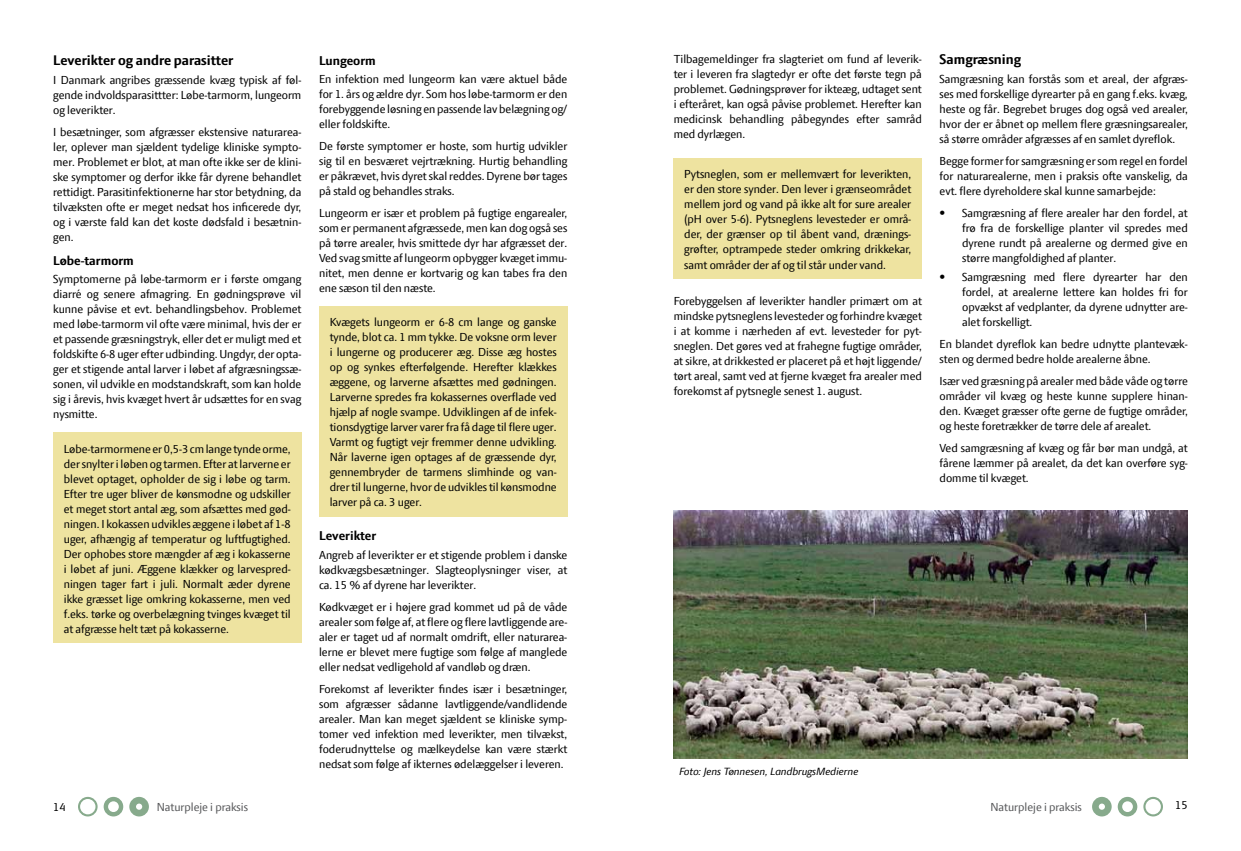
<style>
.page{position:relative;width:1241px;height:851px;background:#fff}
.page>*{position:absolute;margin:0;border:0;box-sizing:border-box;transform-origin:0 0}
.t1{font:700 15px "LF Press Sans";color:#000}
.t2{font:700 13.75px "LF Press Sans";color:#000}
.t3{font:12.5px/15px "LF Press Sans";color:#000;text-align:justify}
.t4{font:12.5px "LF Press Sans";color:#58595b}
.t5{font:italic 11.25px "LF Press Sans";color:#000}
</style>
<div class="page">
<svg style="left:78px;top:796px;width:20px;height:20px"></svg>
<svg style="left:129px;top:796px;width:20px;height:20px"></svg>
<svg style="left:104px;top:796px;width:19px;height:20px"></svg>
<svg style="left:1143px;top:796px;width:19px;height:20px"></svg>
<svg style="left:1092px;top:796px;width:19px;height:20px"></svg>
<svg style="left:1117px;top:796px;width:20px;height:20px"></svg>
<div style="left:53px;top:432px;width:248px;height:211px;background:#eee3a0"></div>
<div style="left:319px;top:306px;width:248px;height:210px;background:#eee3a0"></div>
<div style="left:673px;top:158px;width:248px;height:121px;background:#eee3a0"></div>
<img style="left:673px;top:510px;width:514px;height:248px">
<p class="t1" style="left:53px;top:52px;width:182px">Leverikter og andre parasitter</p>
<p class="t3" style="left:53px;top:72px;width:250px">I Danmark angribes græssende kvæg typisk af føl&shy;gende indvoldsparasittter: Løbe-tarmorm, lungeorm og leverikter.</p>
<p class="t3" style="left:53px;top:124px;width:250px">I besætninger, som afgræsser ekstensive naturarea&shy;ler, oplever man sjældent tydelige kliniske sympto&shy;mer. Problemet er blot, at man ofte ikke ser de klini&shy;ske symptomer og derfor ikke får dyrene behandlet rettidigt. Parasitinfektionerne har stor betydning, da tilvæksten ofte er meget nedsat hos inficerede dyr, og i værste fald kan det koste dødsfald i besætnin&shy;gen.</p>
<p class="t2" style="left:53px;top:252px;width:82px">Løbe-tarmorm</p>
<p class="t3" style="left:53px;top:271px;width:250px">Symptomerne på løbe-tarmorm er i første omgang diarré og senere afmagring. En gødningsprøve vil kunne påvise et evt. behandlingsbehov. Problemet med løbe-tarmorm vil ofte være minimal, hvis der er et passende græsningstryk, eller det er muligt med et foldskifte 6-8 uger efter udbinding. Ungdyr, der opta&shy;ger et stigende antal larver i løbet af afgræsningssæ&shy;sonen, vil udvikle en modstandskraft, som kan holde sig i årevis, hvis kvæget hvert år udsættes for en svag nysmitte.</p>
<p class="t3" style="left:64px;top:441px;width:228px">Løbe-tarmormene er 0,5-3 cm lange tynde orme, der snylter i løben og tarmen. Efter at larverne er blevet optaget, opholder de sig i løbe og tarm.<br>Efter tre uger bliver de kønsmodne og udskiller et meget stort antal æg, som afsættes med gød&shy;ningen. I kokassen udvikles æggene i løbet af 1-8 uger, afhængig af temperatur og luftfugtighed.<br>Der ophobes store mængder af æg i kokasserne i løbet af juni. Æggene klækker og larvespred&shy;ningen tager fart i juli. Normalt æder dyrene ikke græsset lige omkring kokasserne, men ved f.eks. tørke og overbelægning tvinges kvæget til at afgræsse helt tæt på kokasserne.</p>
<p class="t2" style="left:319px;top:52px;width:58px">Lungeorm</p>
<p class="t3" style="left:319px;top:71px;width:250px">En infektion med lungeorm kan være aktuel både for 1. års og ældre dyr. Som hos løbe-tarmorm er den forebyggende løsning en passende lav belægning og/ eller foldskifte.</p>
<p class="t3" style="left:319px;top:138px;width:250px">De første symptomer er hoste, som hurtig udvikler sig til en besværet vejrtrækning. Hurtig behandling er påkrævet, hvis dyret skal reddes. Dyrene bør tages på stald og behandles straks.</p>
<p class="t3" style="left:319px;top:205px;width:250px">Lungeorm er især et problem på fugtige engarealer, som er permanent afgræssede, men kan dog også ses på tørre arealer, hvis smittede dyr har afgræsset der.<br>Ved svag smitte af lungeorm opbygger kvæget immu&shy;nitet, men denne er kortvarig og kan tabes fra den ene sæson til den næste.</p>
<p class="t3" style="left:330px;top:314px;width:228px">Kvægets lungeorm er 6-8 cm lange og ganske tynde, blot ca. 1 mm tykke. De voksne orm lever i lungerne og producerer æg. Disse æg hostes op og synkes efterfølgende. Herefter klækkes æggene, og larverne afsættes med gødningen.<br>Larverne spredes fra kokassernes overflade ved hjælp af nogle svampe. Udviklingen af de infek&shy;tionsdygtige larver varer fra få dage til flere uger.<br>Varmt og fugtigt vejr fremmer denne udvikling.<br>Når laverne igen optages af de græssende dyr, gennembryder de tarmens slimhinde og van&shy;drer til lungerne, hvor de udvikles til kønsmodne larver på ca. 3 uger.</p>
<p class="t2" style="left:319px;top:528px;width:59px">Leverikter</p>
<p class="t3" style="left:319px;top:547px;width:250px">Angreb af leverikter er et stigende problem i danske kødkvægsbesætninger. Slagteoplysninger viser, at ca. 15 % af dyrene har leverikter.</p>
<p class="t3" style="left:319px;top:599px;width:250px">Kødkvæget er i højere grad kommet ud på de våde arealer som følge af, at flere og flere lavtliggende are&shy;aler er taget ud af normalt omdrift, eller naturarea&shy;lerne er blevet mere fugtige som følge af manglede eller nedsat vedligehold af vandløb og dræn.</p>
<p class="t3" style="left:319px;top:681px;width:250px">Forekomst af leverikter findes især i besætninger, som afgræsser sådanne lavtliggende/vandlidende arealer. Man kan meget sjældent se kliniske symp&shy;tomer ved infektion med leverikter, men tilvækst, foderudnyttelse og mælkeydelse kan være stærkt nedsat som følge af ikternes ødelæggelser i leveren.</p>
<p class="t3" style="left:673px;top:51px;width:250px">Tilbagemeldinger fra slagteriet om fund af leverik&shy;ter i leveren fra slagtedyr er ofte det første tegn på problemet. Gødningsprøver for ikteæg, udtaget sent i efteråret, kan også påvise problemet. Herefter kan medicinsk behandling påbegyndes efter samråd med dyrlægen.</p>
<p class="t1" style="left:939px;top:51px;width:83px">Samgræsning</p>
<p class="t3" style="left:939px;top:71px;width:250px">Samgræsning kan forstås som et areal, der afgræs&shy;ses med forskellige dyrearter på en gang f.eks. kvæg, heste og får. Begrebet bruges dog også ved arealer, hvor der er åbnet op mellem flere græsningsarealer, så større områder afgræsses af en samlet dyreflok.</p>
<p class="t3" style="left:939px;top:153px;width:250px">Begge former for samgræsning er som regel en fordel for naturarealerne, men i praksis ofte vanskelig, da evt. flere dyreholdere skal kunne samarbejde:</p>
<p class="t3" style="left:961px;top:205px;width:227px;text-indent:-22px">• Samgræsning af flere arealer har den fordel, at frø fra de forskellige planter vil spredes med dyrene rundt på arealerne og dermed give en større mangfoldighed af planter.</p>
<p class="t3" style="left:961px;top:269px;width:227px;text-indent:-22px">• Samgræsning med flere dyrearter har den fordel, at arealerne lettere kan holdes fri for opvækst af vedplanter, da dyrene udnytter are&shy;alet forskelligt.</p>
<p class="t3" style="left:939px;top:336px;width:249px">En blandet dyreflok kan bedre udnytte plantevæk&shy;sten og dermed bedre holde arealerne åbne.</p>
<p class="t3" style="left:939px;top:373px;width:250px">Især ved græsning på arealer med både våde og tørre områder vil kvæg og heste kunne supplere hinan&shy;den. Kvæget græsser ofte gerne de fugtige områder, og heste foretrækker de tørre dele af arealet.</p>
<p class="t3" style="left:939px;top:440px;width:250px">Ved samgræsning af kvæg og får bør man undgå, at fårene læmmer på arealet, da det kan overføre syg&shy;domme til kvæget.</p>
<p class="t3" style="left:684px;top:167px;width:228px">Pytsneglen, som er mellemvært for leverikten, er den store synder. Den lever i grænseområdet mellem jord og vand på ikke alt for sure arealer (pH over 5-6). Pytsneglens levesteder er områ&shy;der, der grænser op til åbent vand, drænings&shy;grøfter, optrampede steder omkring drikkekar, samt områder der af og til står under vand.</p>
<p class="t3" style="left:673px;top:293px;width:250px">Forebyggelsen af leverikter handler primært om at mindske pytsneglens levesteder og forhindre kvæget i at komme i nærheden af evt. levesteder for pyt&shy;sneglen. Det gøres ved at frahegne fugtige områder, at sikre, at drikkested er placeret på et højt liggende/ tørt areal, samt ved at fjerne kvæget fra arealer med forekomst af pytsnegle senest 1. august.</p>
<p class="t5" style="left:679px;top:764px;width:181px">Foto: Jens Tønnesen, LandbrugsMedierne</p>
<p class="t3" style="left:53px;top:799px;width:14px">14</p>
<p class="t4" style="left:157px;top:799px;width:93px">Naturpleje i praksis</p>
<p class="t4" style="left:990px;top:799px;width:93px">Naturpleje i praksis</p>
<p class="t3" style="left:1175px;top:796px;width:14px">15</p>
</div>
